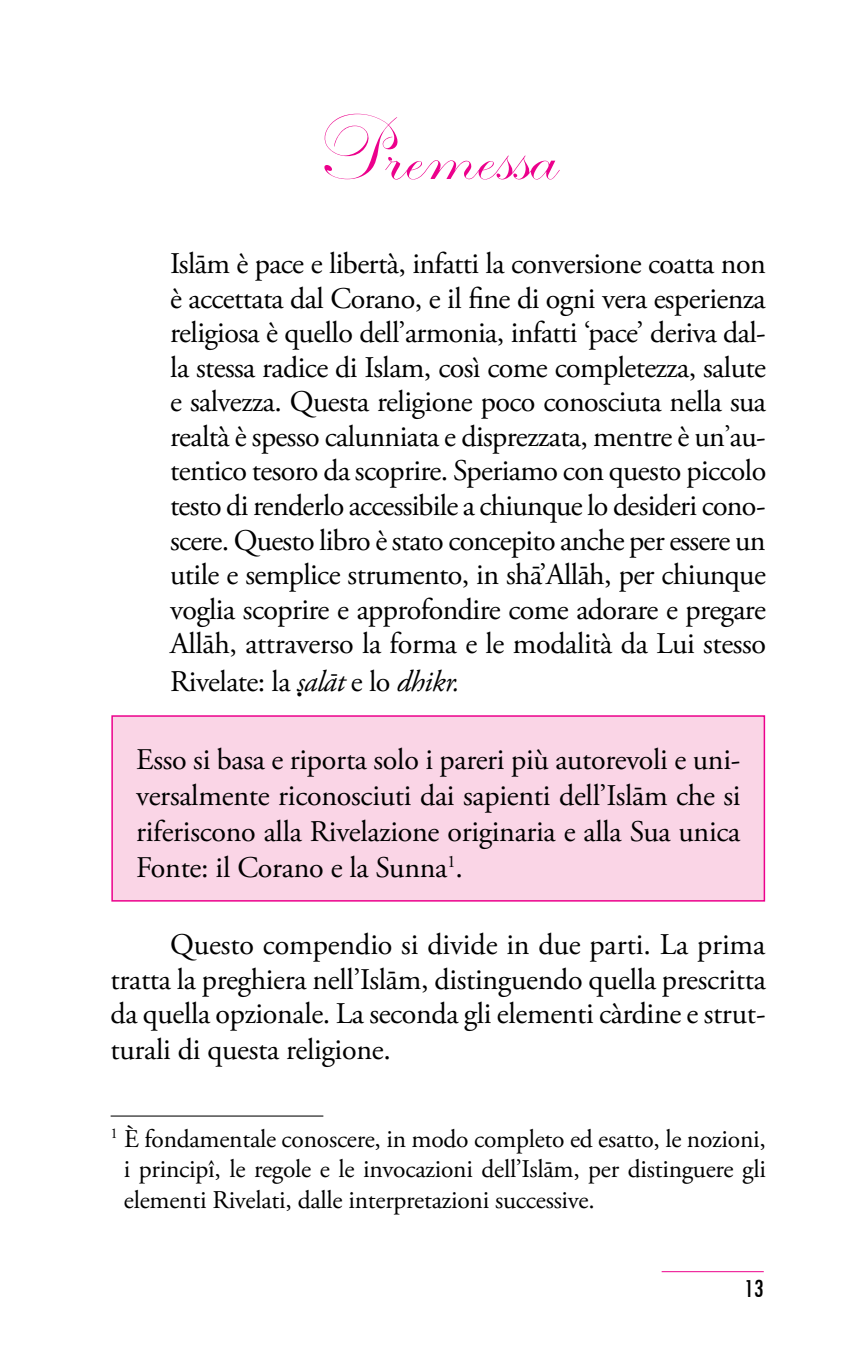
<style>
.page{position:relative;width:851px;height:1361px;background:#fff}
.page>*{position:absolute;margin:0;border:0;box-sizing:border-box;transform-origin:0 0}
.t1{font:italic 96px "Kunstler Script";color:#ec008c}
.t2{font:30px/34.5px "Adobe Garamond Pro";letter-spacing:-.01em;color:#000;text-align:justify}
.t3{font:condensed 27px "Tw Cen";color:#000}
.t4{font:25.5px/30.6px "Adobe Garamond Pro";letter-spacing:-.01em;color:#000;text-align:justify}
.s1{font-family:"Phonetic Garamond";font-style:italic}
.s2{font-style:italic}
</style>
<div class="page">
<hr style="left:661px;top:1271px;width:102px;height:1px;background:#ec008c">
<div style="left:111px;top:715px;width:654px;height:186px;background:#fad5e6;border:2px solid #ec008c"></div>
<hr style="left:111px;top:1115px;width:212px;height:1px;background:#000">
<h1 class="t1" style="left:316px;top:99px;width:295px">Premessa</h1>
<p class="t2" style="left:170px;top:248px;width:597px">Islām è pace e libertà, infatti la conversione coatta non è accettata dal Corano, e il fine di ogni vera esperienza religiosa è quello dell’armonia, infatti ‘pace’ deriva dal&shy;la stessa radice di Islam, così come completezza, salute e salvezza. Questa religione poco conosciuta nella sua realtà è spesso calunniata e disprezzata, mentre è un’au&shy;tentico tesoro da scoprire. Speriamo con questo piccolo testo di renderlo accessibile a chiunque lo desideri cono&shy;scere. Questo libro è stato concepito anche per essere un utile e semplice strumento, in shā’Allāh, per chiunque voglia scoprire e approfondire come adorare e pregare Allāh, attraverso la forma e le modalità da Lui stesso</p>
<p class="t2" style="left:170px;top:665px;width:291px">Rivelate: la <span class="s1">s</span><span class="s2">alāt</span> e lo <span class="s2">dhikr.</span></p>
<p class="t2" style="left:136px;top:742px;width:606px;line-height:36px">Esso si basa e riporta solo i pareri più autorevoli e uni&shy;versalmente riconosciuti dai sapienti dell’Islām che si riferiscono alla Rivelazione originaria e alla Sua unica Fonte: il Corano e la Sunna<sup>1</sup>.</p>
<p class="t2" style="left:111px;top:928px;width:656px;text-indent:60px">Questo compendio si divide in due parti. La prima tratta la preghiera nell’Islām, distinguendo quella prescritta da quella opzionale. La seconda gli elementi càrdine e strut&shy;turali di questa religione.</p>
<p class="t4" style="left:124px;top:1124px;width:643px;text-indent:-13px"><sup>1</sup> È fondamentale conoscere, in modo completo ed esatto, le nozioni, i principî, le regole e le invocazioni dell’Islām, per distinguere gli elementi Rivelati, dalle interpretazioni successive.</p>
<p class="t3" style="left:744px;top:1272px;width:21px">13</p>
</div>
